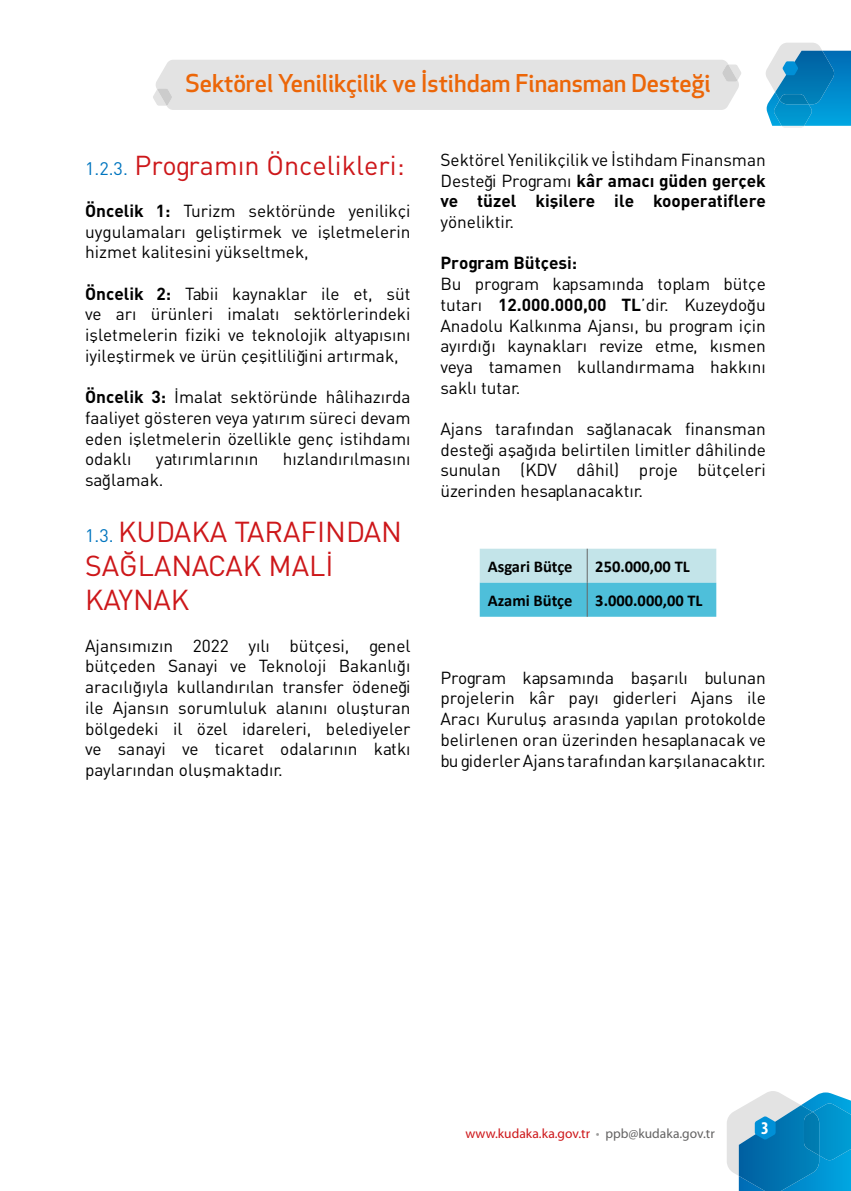
<style>
.page{position:relative;width:851px;height:1191px;background:#fff}
.page>*{position:absolute;margin:0;border:0;box-sizing:border-box;transform-origin:0 0}
.t1{font:28.5px/34.2px "DIN Tr";color:#cd171a}
.t2{font:27px "DIN Tr";color:#cd171a}
.t3{font:500 24px "Apex New";color:#ec6608}
.t4{font:700 condensed 18px "Myriad Pro";color:#fff}
.t5{font:17.25px/20.7px "DIN Tr";color:#000;text-align:justify}
.t6{font:17.25px/20.7px "DINT Bold Tr";color:#000}
.t7{font:700 16.5px "Calibri";color:#000}
.t8{font:13.5px "Myriad Pro";color:#cd171a}
.s1{font-size:18px;color:#0075bf}
.s2{font-family:"DINT Bold Tr"}
.s3{font-family:"DIN Tr"}
.s4{color:#9d9d9c}
.s5{color:#646363}
</style>
<div class="page">
<div style="left:153px;top:60px;width:588px;height:50px;background:#e3e3e3"></div>
<svg style="left:766px;top:43px;width:84px;height:85px;background:#3d9fce"></svg>
<svg style="left:727px;top:1091px;width:123px;height:100px;background:#43a0cc"></svg>
<svg style="left:479px;top:549px;width:237px;height:68px;background:#8ad2e1"></svg>
<hr style="left:586px;top:549px;width:1px;height:34px;background:#666">
<hr style="left:586px;top:583px;width:1px;height:34px;background:#666">
<h3 class="t3" style="left:185px;top:68px;width:526px">Sektörel Yenilikçilik ve İstihdam Finansman Desteği</h3>
<h2 class="t2" style="left:85px;top:149px;width:321px"><span class="s1">1.2.3.</span> Programın Öncelikleri:</h2>
<p class="t5" style="left:85px;top:200px;width:327px"><span class="s2">Öncelik 1:</span> Turizm sektöründe yenilikçi uygulamaları geliştirmek ve işletmelerin hizmet kalitesini yükseltmek,</p>
<p class="t5" style="left:85px;top:283px;width:327px"><span class="s2">Öncelik 2:</span> Tabii kaynaklar ile et, süt ve arı ürünleri imalatı sektörlerindeki işletmelerin fiziki ve teknolojik altyapısını iyileştirmek ve ürün çeşitliliğini artırmak,</p>
<p class="t5" style="left:85px;top:386px;width:327px"><span class="s2">Öncelik 3:</span> İmalat sektöründe hâlihazırda faaliyet gösteren veya yatırım süreci devam eden işletmelerin özellikle genç istihdamı odaklı</p>
<p class="t5" style="left:156px;top:448px;width:104px">yatırımlarının</p>
<p class="t5" style="left:283px;top:448px;width:129px">hızlandırılmasını</p>
<p class="t5" style="left:85px;top:469px;width:80px">sağlamak.</p>
<h1 class="t1" style="left:85px;top:514px;width:318px"><span class="s1">1.3.</span> KUDAKA TARAFINDAN<br>SAĞLANACAK MALİ<br>KAYNAK</h1>
<p class="t5" style="left:85px;top:635px;width:327px">Ajansımızın 2022 yılı bütçesi, genel bütçeden Sanayi ve Teknoloji Bakanlığı aracılığıyla kullandırılan transfer ödeneği ile Ajansın sorumluluk alanını oluşturan bölgedeki il özel idareleri, belediyeler ve sanayi ve ticaret odalarının katkı paylarından oluşmaktadır.</p>
<p class="t5" style="left:440px;top:149px;width:327px">Sektörel Yenilikçilik ve İstihdam Finansman</p>
<p class="t6" style="left:440px;top:169px;width:327px"><span class="s3">Desteği Programı</span> kâr amacı güden gerçek ve tüzel kişilere ile kooperatiflere</p>
<p class="t5" style="left:440px;top:211px;width:75px">yöneliktir.</p>
<p class="t6" style="left:440px;top:252px;width:138px">Program Bütçesi:</p>
<p class="t5" style="left:440px;top:273px;width:327px">Bu program kapsamında toplam bütçe tutarı <span class="s2">12.000.000,00 TL</span>’dir. Kuzeydoğu Anadolu Kalkınma Ajansı, bu program için ayırdığı kaynakları revize etme, kısmen veya tamamen kullandırmama hakkını saklı tutar.</p>
<p class="t5" style="left:440px;top:418px;width:327px">Ajans tarafından sağlanacak finansman desteği aşağıda belirtilen limitler dâhilinde sunulan (KDV dâhil) proje bütçeleri üzerinden hesaplanacaktır.</p>
<p class="t7" style="left:488px;top:556px;width:86px">Asgari Bütçe</p>
<p class="t7" style="left:595px;top:556px;width:96px">250.000,00 TL</p>
<p class="t7" style="left:488px;top:590px;width:86px">Azami Bütçe</p>
<p class="t7" style="left:595px;top:590px;width:109px">3.000.000,00 TL</p>
<p class="t5" style="left:440px;top:666px;width:327px">Program kapsamında başarılı bulunan projelerin kâr payı giderleri Ajans ile Aracı Kuruluş arasında yapılan protokolde belirlenen oran üzerinden hesaplanacak ve bu giderler Ajans tarafından karşılanacaktır.</p>
<p class="t8" style="left:465px;top:1126px;width:251px">www.kudaka.ka.gov.tr <span class="s4">•</span> <span class="s5">ppb@kudaka.gov.tr</span></p>
<p class="t4" style="left:761px;top:1117px;width:9px">3</p>
</div>
